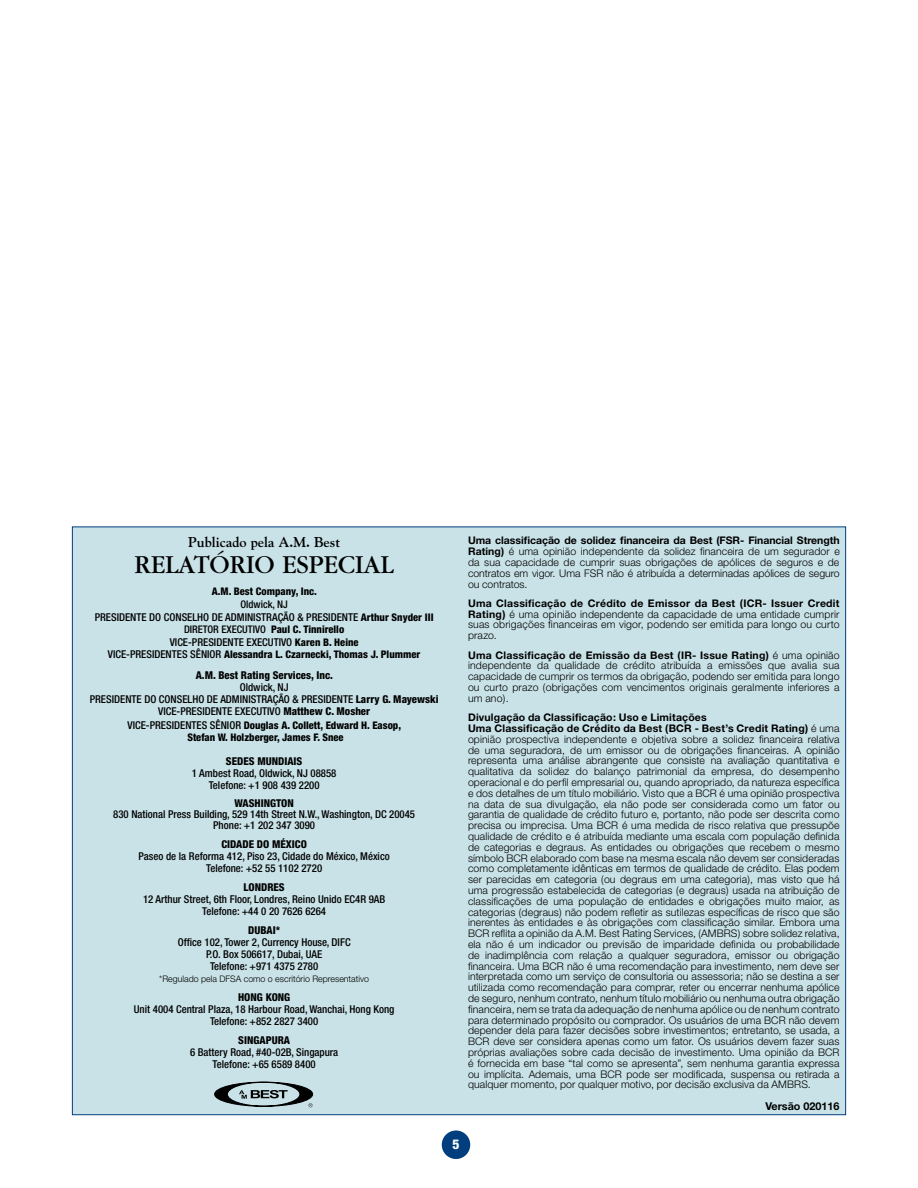
<style>
.page{position:relative;width:918px;height:1188px;background:#fff}
.page>*{position:absolute;margin:0;border:0;box-sizing:border-box;transform-origin:0 0}
.t1{font:27px "Garamond";color:#000}
.t2{font:700 14.25px "Goudy";color:#000}
.t3{font:800 condensed 13.5px "Helvetica Neue";color:#fff}
.t4{font:500 condensed 10.8px/12px "Helvetica Neue";color:#000;text-align:center}
.t5{font:800 condensed 10.8px "Helvetica Neue";color:#000}
.t6{font:700 10.8px "Helvetica Neue";color:#000}
.t7{font:300 10.5px/10.8px "Helvetica Neue";letter-spacing:.01em;color:#000;text-align:justify}
.t8{font:800 condensed 10.5px/12.8px "Helvetica Neue";color:#000;text-align:center}
.t9{font:500 condensed 10.5px "Helvetica Neue";color:#000}
.t10{font:300 9px "Helvetica Neue";color:#000}
.s1{font-weight:800;font-size:10.5px}
.s2{font-weight:800}
.s3{font-weight:500;font-size:10.8px}
.s4{font-weight:700}
</style>
<div class="page">
<div style="left:442px;top:1131px;width:28px;height:28px;background:#003e7e;border-radius:50%"></div>
<div style="left:72px;top:526px;width:774px;height:589px;background:#c9e2e7;border:1px solid #003e7e"></div>
<svg style="left:214px;top:1081px;width:100px;height:26px"></svg>
<h2 class="t2" style="left:188px;top:534px;width:154px">Publicado pela A.M. Best</h2>
<h1 class="t1" style="left:135px;top:550px;width:261px">RELATÓRIO ESPECIAL</h1>
<p class="t8" style="left:212px;top:585px;width:107px">A.M. Best Company, Inc.</p>
<p class="t9" style="left:240px;top:598px;width:49px">Oldwick, NJ</p>
<p class="t4" style="left:95px;top:611px;width:340px">PRESIDENTE DO CONSELHO DE ADMINISTRAÇÃO &amp; PRESIDENTE <span class="s1">Arthur Snyder III</span></p>
<p class="t9" style="left:184px;top:623px;width:162px">DIRETOR EXECUTIVO <span class="s2">Paul C. Tinnirello</span></p>
<p class="t4" style="left:170px;top:636px;width:190px">VICE-PRESIDENTE EXECUTIVO <span class="s1">Karen B. Heine</span></p>
<p class="t8" style="left:108px;top:647px;width:314px"><span class="s3">VICE-PRESIDENTES SÊNIOR</span> Alessandra L. Czarnecki, Thomas J. Plummer</p>
<p class="t5" style="left:196px;top:668px;width:139px">A.M. Best Rating Services, Inc.</p>
<p class="t4" style="left:90px;top:681px;width:350px">Oldwick, NJ<br>PRESIDENTE DO CONSELHO DE ADMINISTRAÇÃO &amp; PRESIDENTE <span class="s2">Larry G. Mayewski<br></span>VICE-PRESIDENTE EXECUTIVO <span class="s2">Matthew C. Mosher</span></p>
<p class="t8" style="left:128px;top:718px;width:275px"><span class="s3">VICE-PRESIDENTES SÊNIOR</span> Douglas A. Collett, Edward H. Easop,<br>Stefan W. Holzberger, James F. Snee</p>
<p class="t5" style="left:226px;top:754px;width:78px">SEDES MUNDIAIS</p>
<p class="t4" style="left:192px;top:767px;width:146px">1 Ambest Road, Oldwick, NJ 08858<br>Telefone: +1 908 439 2200</p>
<p class="t5" style="left:235px;top:796px;width:61px">WASHINGTON</p>
<p class="t4" style="left:113px;top:809px;width:303px;line-height:10.5px">830 National Press Building, 529 14th Street N.W., Washington, DC 20045<br>Phone: +1 202 347 3090</p>
<p class="t5" style="left:221px;top:837px;width:87px">CIDADE DO MÉXICO</p>
<p class="t4" style="left:139px;top:850px;width:253px">Paseo de la Reforma 412, Piso 23, Cidade do México, México<br>Telefone: +52 55 1102 2720</p>
<p class="t5" style="left:244px;top:880px;width:43px">LONDRES</p>
<p class="t4" style="left:143px;top:893px;width:244px">12 Arthur Street, 6th Floor, Londres, Reino Unido EC4R 9AB<br>Telefone: +44 0 20 7626 6264</p>
<p class="t5" style="left:248px;top:923px;width:34px">DUBAI*</p>
<p class="t4" style="left:178px;top:936px;width:174px">Office 102, Tower 2, Currency House, DIFC<br>P.O. Box 506617, Dubai, UAE<br>Telefone: +971 4375 2780</p>
<p class="t10" style="left:159px;top:973px;width:211px">*Regulado pela DFSA como o escritório Representativo</p>
<p class="t5" style="left:238px;top:990px;width:54px">HONG KONG</p>
<p class="t4" style="left:134px;top:1003px;width:262px">Unit 4004 Central Plaza, 18 Harbour Road, Wanchai, Hong Kong<br>Telefone: +852 2827 3400</p>
<p class="t5" style="left:238px;top:1034px;width:53px">SINGAPURA</p>
<p class="t4" style="left:190px;top:1046px;width:150px">6 Battery Road, #40-02B, Singapura<br>Telefone: +65 6589 8400</p>
<p class="t7" style="left:468px;top:535px;width:373px"><span class="s4">Uma classificação de solidez financeira da Best (FSR- Financial Strength Rating)</span> é uma opinião independente da solidez financeira de um segurador e da sua capacidade de cumprir suas obrigações de apólices de seguros e de contratos em vigor. Uma FSR não é atribuída a determinadas apólices de seguro ou contratos.</p>
<p class="t7" style="left:468px;top:598px;width:373px"><span class="s4">Uma Classificação de Crédito de Emissor da Best (ICR- Issuer Credit Rating)</span> é uma opinião independente da capacidade de uma entidade cumprir suas obrigações financeiras em vigor, podendo ser emitida para longo ou curto prazo.</p>
<p class="t7" style="left:468px;top:649px;width:373px"><span class="s4">Uma Classificação de Emissão da Best (IR- Issue Rating)</span> é uma opinião independente da qualidade de crédito atribuída a emissões que avalia sua capacidade de cumprir os termos da obrigação, podendo ser emitida para longo ou curto prazo (obrigações com vencimentos originais geralmente inferiores a um ano).</p>
<p class="t7" style="left:468px;top:712px;width:373px;text-align:left"><span class="s4">Divulgação da Classificação: Uso e Limitações<br>Uma Classificação de Crédito da Best (BCR - Best’s Credit Rating)</span> é uma opinião prospectiva independente e objetiva sobre a solidez financeira relativa de uma seguradora, de um emissor ou de obrigações financeiras. A opinião representa uma análise abrangente que consiste na avaliação quantitativa e qualitativa da solidez do balanço patrimonial da empresa, do desempenho operacional e do perfil empresarial ou, quando apropriado, da natureza específica e dos detalhes de um título mobiliário. Visto que a BCR é uma opinião prospectiva na data de sua divulgação, ela não pode ser considerada como um fator ou garantia de qualidade de crédito futuro e, portanto, não pode ser descrita como precisa ou imprecisa. Uma BCR é uma medida de risco relativa que pressupõe qualidade de crédito e é atribuída mediante uma escala com população definida de categorias e degraus. As entidades ou obrigações que recebem o mesmo símbolo BCR elaborado com base na mesma escala não devem ser consideradas como completamente idênticas em termos de qualidade de crédito. Elas podem ser parecidas em categoria (ou degraus em uma categoria), mas visto que há uma progressão estabelecida de categorias (e degraus) usada na atribuição de classificações de uma população de entidades e obrigações muito maior, as categorias (degraus) não podem refletir as sutilezas específicas de risco que são inerentes às entidades e às obrigações com classificação similar. Embora uma BCR reflita a opinião da A.M. Best Rating Services, (AMBRS) sobre solidez relativa, ela não é um indicador ou previsão de imparidade definida ou probabilidade de inadimplência com relação a qualquer seguradora, emissor ou obrigação financeira. Uma BCR não é uma recomendação para investimento, nem deve ser interpretada como um serviço de consultoria ou assessoria; não se destina a ser utilizada como recomendação para comprar, reter ou encerrar nenhuma apólice de seguro, nenhum contrato, nenhum título mobiliário ou nenhuma outra obrigação financeira, nem se trata da adequação de nenhuma apólice ou de nenhum contrato para determinado propósito ou comprador. Os usuários de uma BCR não devem depender dela para fazer decisões sobre investimentos; entretanto, se usada, a BCR deve ser considera apenas como um fator. Os usuários devem fazer suas próprias avaliações sobre cada decisão de investimento. Uma opinião da BCR é fornecida em base “tal como se apresenta”, sem nenhuma garantia expressa ou implícita. Ademais, uma BCR pode ser modificada, suspensa ou retirada a qualquer momento, por qualquer motivo, por decisão exclusiva da AMBRS.</p>
<p class="t6" style="left:765px;top:1099px;width:76px">Versão 020116</p>
<p class="t3" style="left:452px;top:1136px;width:9px">5</p>
</div>
